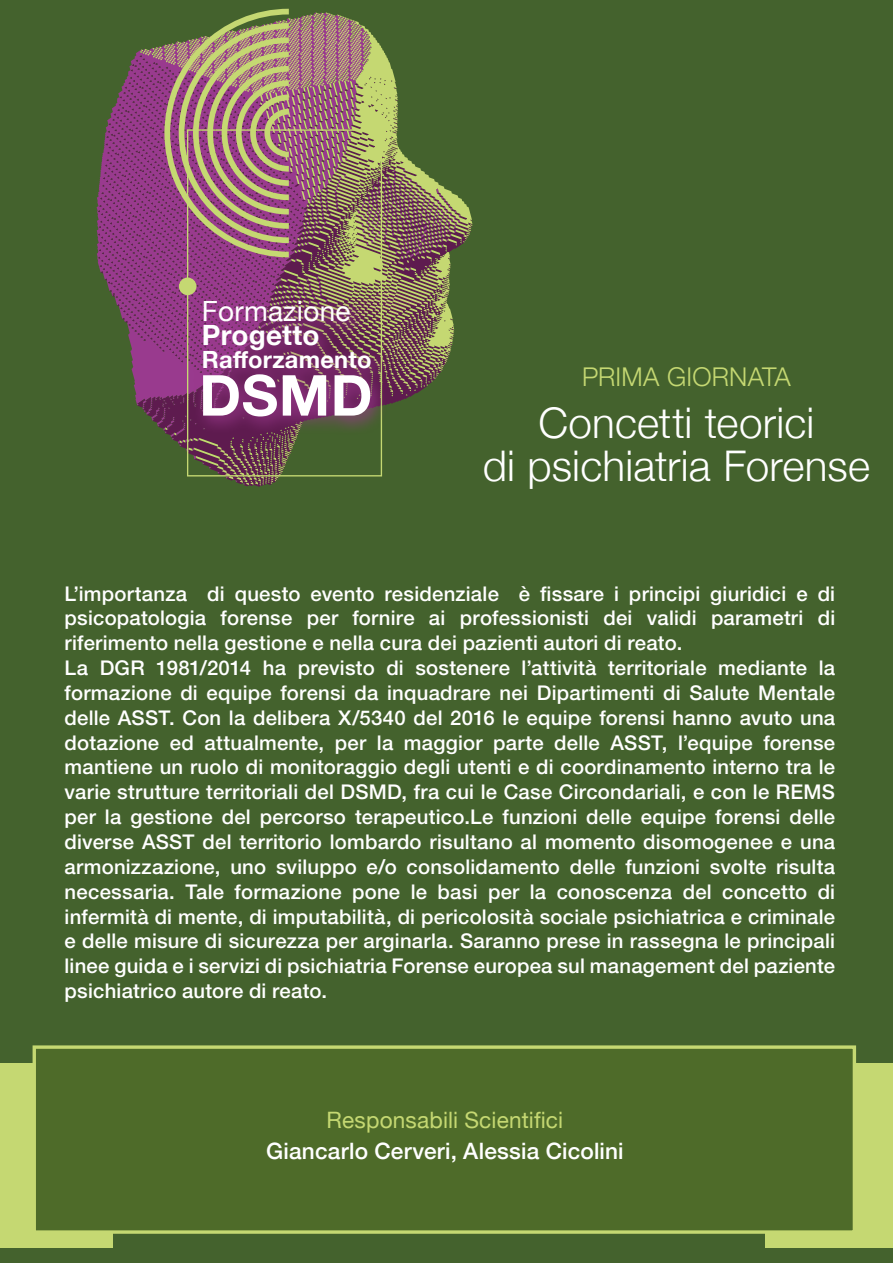
<style>
.page{position:relative;width:893px;height:1263px;background:#44622d}
.page>*{position:absolute;margin:0;border:0;box-sizing:border-box;transform-origin:0 0}
.t1{font:700 56.55px "Helvetica Neue";color:#fff}
.t2{font:300 42.3px/43.7px "Helvetica Neue";letter-spacing:.005em;color:#fff;text-align:center}
.t3{font:27.9px "Helvetica Neue";letter-spacing:.01em;color:#fff}
.t4{font:700 27.9px "Helvetica Neue";letter-spacing:.01em;color:#fff}
.t5{font:300 25.8px "Helvetica Neue";letter-spacing:.01em;color:#c5d872}
.t6{font:700 23.7px "Helvetica Neue";letter-spacing:.01em;color:#fff}
.t7{font:500 22.65px "Helvetica Neue";letter-spacing:.01em;color:#fff}
.t8{font:22.65px "Helvetica Neue";letter-spacing:.005em;color:#c5d872}
.t9{font:500 20.4px/24.9px "Helvetica Neue LT Std";letter-spacing:.01em;color:#fff}
</style>
<div class="page">
<div style="left:0;top:1062px;width:113px;height:185px;background:#c5d872"></div>
<div style="left:765px;top:1062px;width:128px;height:185px;background:#c5d872"></div>
<div style="left:34px;top:1047px;width:820px;height:185px;background:#4e6b29"></div>
<div style="left:33px;top:1045px;width:823px;height:189px;border:3px solid #c5d872"></div>
<svg style="left:98px;top:55px;width:165px;height:432px"></svg>
<svg style="left:140px;top:12px;width:332px;height:473px"></svg>
<svg style="left:164px;top:9px;width:125px;height:248px;background:#9b7f71"></svg>
<div style="left:179px;top:278px;width:17px;height:17px;background:#c5d872;border-radius:50%"></div>
<svg style="left:187px;top:129px;width:195px;height:347px;background:#8d6b68"></svg>
<svg style="left:194px;top:291px;width:195px;height:144px;background:#7b3b67"></svg>
<h3 class="t3" style="left:202px;top:290px;width:150px">Formazione</h3>
<h3 class="t4" style="left:202px;top:313px;width:119px">Progetto</h3>
<p class="t6" style="left:202px;top:341px;width:171px">Rafforzamento</p>
<h1 class="t1" style="left:199px;top:351px;width:175px">DSMD</h1>
<p class="t5" style="left:582px;top:355px;width:210px">PRIMA GIORNATA</p>
<h2 class="t2" style="left:483px;top:398px;width:389px">Concetti teorici<br>di psichiatria Forense</h2>
<p class="t9" style="left:65px;top:581px;width:772px">L’importanza di questo evento residenziale è fissare i principi giuridici e di psicopatologia forense per fornire ai professionisti dei validi parametri di riferimento nella gestione e nella cura dei pazienti autori di reato.<br>La DGR 1981/2014 ha previsto di sostenere l’attività territoriale mediante la formazione di equipe forensi da inquadrare nei Dipartimenti di Salute Mentale delle ASST. Con la delibera X/5340 del 2016 le equipe forensi hanno avuto una dotazione ed attualmente, per la maggior parte delle ASST, l’equipe forense mantiene un ruolo di monitoraggio degli utenti e di coordinamento interno tra le varie strutture territoriali del DSMD, fra cui le Case Circondariali, e con le REMS per la gestione del percorso terapeutico.Le funzioni delle equipe forensi delle diverse ASST del territorio lombardo risultano al momento disomogenee e una armonizzazione, uno sviluppo e/o consolidamento delle funzioni svolte risulta necessaria. Tale formazione pone le basi per la conoscenza del concetto di infermità di mente, di imputabilità, di pericolosità sociale psichiatrica e criminale e delle misure di sicurezza per arginarla. Saranno prese in rassegna le principali linee guida e i servizi di psichiatria Forense europea sul management del paziente psichiatrico autore di reato.</p>
<p class="t8" style="left:327px;top:1103px;width:238px">Responsabili Scientifici</p>
<p class="t7" style="left:266px;top:1133px;width:359px">Giancarlo Cerveri, Alessia Cicolini</p>
</div>
